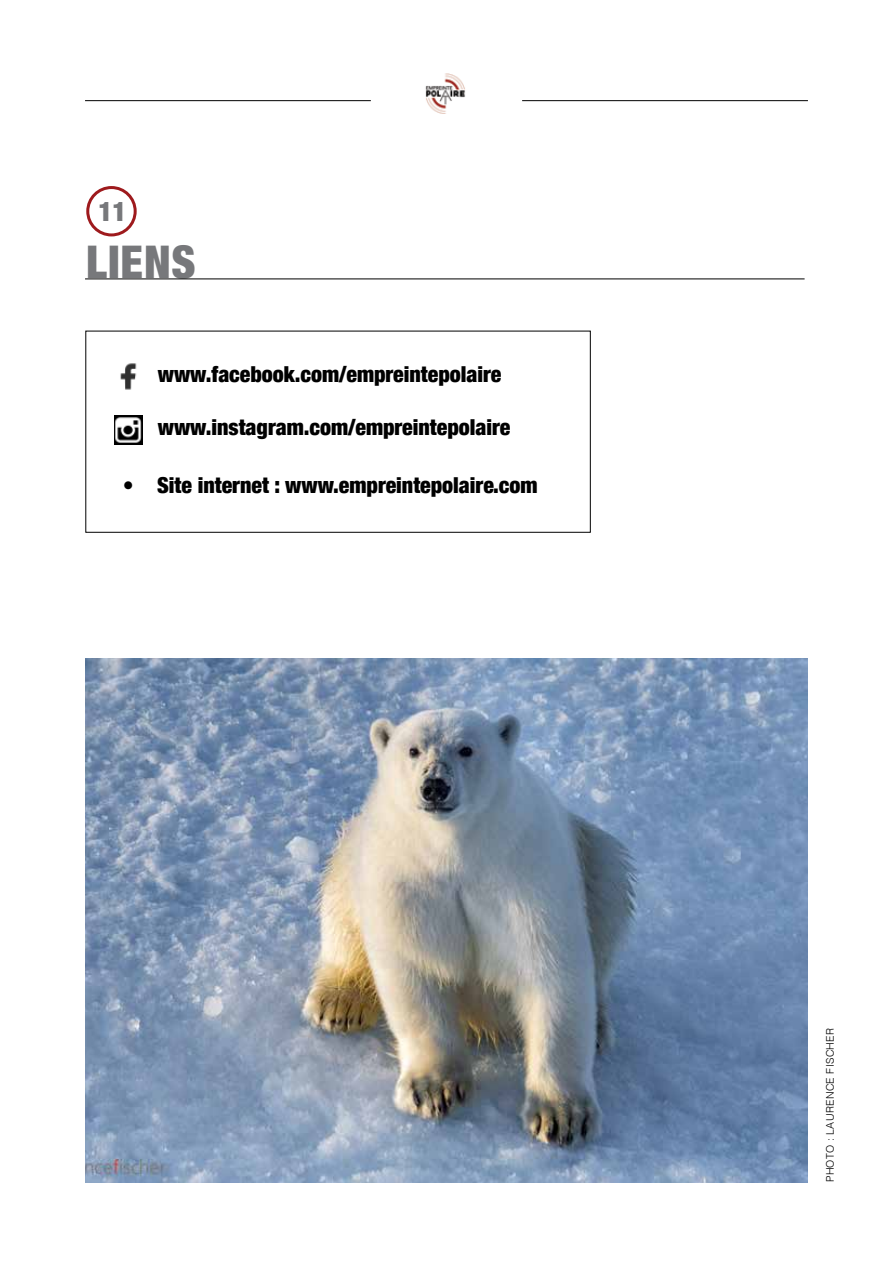
<style>
.page{position:relative;width:893px;height:1263px;background:#fff}
.page>*{position:absolute;margin:0;border:0;box-sizing:border-box;transform-origin:0 0}
.t1{font:900 condensed 45px "Helvetica Neue";letter-spacing:.02em;color:#77787b}
.t2{font:900 condensed 27px "Helvetica Neue";color:#77787b}
.t3{font:900 condensed 21.9px "Helvetica Neue";color:#000}
.t4{font:300 10.5px "Helvetica";letter-spacing:.03em;color:#000}
</style>
<div class="page">
<img style="left:425px;top:73px;width:40px;height:41px">
<hr style="left:85px;top:100px;width:286px;height:1px;background:#000">
<hr style="left:522px;top:100px;width:286px;height:1px;background:#000">
<div style="left:86px;top:186px;width:51px;height:50px;border:3px solid #9e1a1d;border-radius:50%"></div>
<hr style="left:85px;top:279px;width:720px;height:1px;background:#000">
<img style="left:120px;top:363px;width:17px;height:27px">
<img style="left:114px;top:416px;width:28px;height:28px">
<div style="left:85px;top:331px;width:506px;height:202px;border:1px solid #000"></div>
<img style="left:86px;top:659px;width:721px;height:523px">
<p class="t2" style="left:99px;top:195px;width:29px">11</p>
<h1 class="t1" style="left:86px;top:234px;width:111px">LIENS</h1>
<p class="t3" style="left:158px;top:361px;width:345px">www.facebook.com/empreintepolaire</p>
<p class="t3" style="left:158px;top:414px;width:354px">www.instagram.com/empreintepolaire</p>
<p class="t3" style="left:123px;top:472px;width:416px">• Site internet : www.empreintepolaire.com</p>
<p class="t4" style="left:821px;top:1182px;width:156px;rotate:-90deg">PHOTO : LAURENCE FISCHER</p>
</div>
